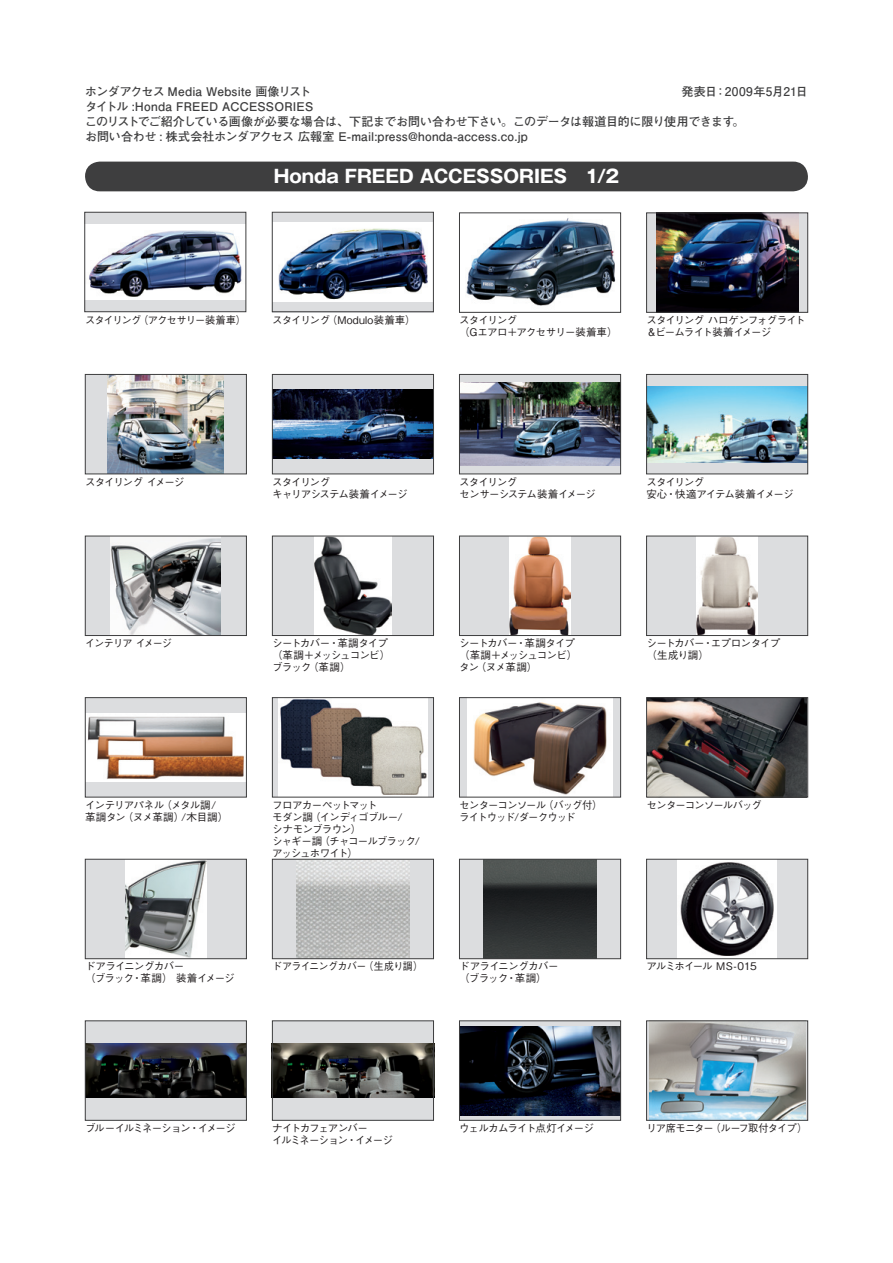
<style>
.page{position:relative;width:893px;height:1263px;background:#fff}
.page>*{position:absolute;margin:0;border:0;box-sizing:border-box;transform-origin:0 0}
.t1{font:700 18px "Gothic MB101 Pro";letter-spacing:-.005em;color:#fff}
.t2{font:700 12px "Futo Go B101 Pro";color:#3e3e3f}
.t3{font:700 12px "Futo Go B101 Pro";letter-spacing:-.03em;color:#3e3e3f}
.t4{font:700 12px "Futo Go B101 Pro";letter-spacing:.03em;color:#3e3e3f}
.t5{font:500 10.5px "Gothic BBB Pro";letter-spacing:-.08em;color:#231f20}
.t6{font:500 10.5px "Gothic BBB Pro";letter-spacing:-.05em;color:#231f20}
.t7{font:500 10.5px "Gothic BBB Pro";letter-spacing:-.1em;color:#231f20}
.t8{font:500 10.5px "Gothic BBB Pro";letter-spacing:-.11em;color:#231f20}
.t9{font:500 10.5px "Gothic BBB Pro";letter-spacing:.005em;color:#231f20}
.t10{font:500 10.5px "Gothic BBB Pro";letter-spacing:-.035em;color:#231f20}
.t11{font:500 10.5px "Gothic BBB Pro";letter-spacing:-.05em;color:#231f20;scale:.95 1}
.t12{font:500 10.5px "Gothic BBB Pro";letter-spacing:-.055em;color:#231f20}
.t13{font:500 10.5px "Gothic BBB Pro";letter-spacing:-.025em;color:#231f20}
.t14{font:500 10.5px "Gothic BBB Pro";letter-spacing:-.08em;color:#231f20;scale:.96 1}
</style>
<div class="page">
<div style="left:646px;top:213px;width:162px;height:100px;background:#dcdddf"></div>
<div style="left:85px;top:374px;width:162px;height:100px;background:#dcdddf"></div>
<div style="left:272px;top:374px;width:162px;height:100px;background:#dcdddf"></div>
<div style="left:646px;top:374px;width:162px;height:100px;background:#dcdddf"></div>
<div style="left:85px;top:536px;width:162px;height:100px;background:#dcdddf"></div>
<div style="left:85px;top:697px;width:162px;height:100px;background:#dcdddf"></div>
<div style="left:646px;top:859px;width:162px;height:100px;background:#dcdddf"></div>
<div style="left:85px;top:1020px;width:162px;height:100px;background:#dcdddf"></div>
<div style="left:272px;top:1020px;width:162px;height:100px;background:#dcdddf"></div>
<div style="left:273px;top:213px;width:161px;height:100px;background:#dcdddf"></div>
<div style="left:459px;top:374px;width:162px;height:100px;background:#dcdddf"></div>
<div style="left:272px;top:536px;width:162px;height:100px;background:#dcdddf"></div>
<div style="left:459px;top:536px;width:162px;height:100px;background:#dcdddf"></div>
<div style="left:646px;top:536px;width:162px;height:100px;background:#dcdddf"></div>
<div style="left:272px;top:697px;width:162px;height:100px;background:#dcdddf"></div>
<div style="left:459px;top:697px;width:162px;height:100px;background:#dcdddf"></div>
<div style="left:85px;top:859px;width:162px;height:100px;background:#dcdddf"></div>
<div style="left:272px;top:859px;width:162px;height:100px;background:#dcdddf"></div>
<div style="left:459px;top:859px;width:162px;height:100px;background:#dcdddf"></div>
<div style="left:459px;top:1020px;width:162px;height:100px;background:#dcdddf"></div>
<div style="left:85px;top:212px;width:161px;height:100px;background:#dcdddf"></div>
<img style="left:87px;top:224px;width:157px;height:76px">
<img style="left:466px;top:218px;width:150px;height:88px">
<img style="left:108px;top:376px;width:116px;height:96px">
<img style="left:274px;top:390px;width:158px;height:68px">
<img style="left:648px;top:386px;width:158px;height:76px">
<img style="left:111px;top:538px;width:110px;height:96px">
<img style="left:87px;top:713px;width:158px;height:68px">
<img style="left:678px;top:861px;width:98px;height:96px">
<img style="left:87px;top:1044px;width:158px;height:53px">
<img style="left:274px;top:1043px;width:158px;height:54px">
<img style="left:274px;top:222px;width:158px;height:80px">
<img style="left:461px;top:383px;width:158px;height:83px">
<img style="left:315px;top:538px;width:76px;height:96px">
<img style="left:510px;top:538px;width:60px;height:96px">
<img style="left:697px;top:538px;width:61px;height:96px">
<img style="left:278px;top:699px;width:150px;height:96px">
<img style="left:467px;top:699px;width:146px;height:96px">
<img style="left:648px;top:699px;width:158px;height:96px">
<img style="left:125px;top:861px;width:82px;height:96px">
<img style="left:296px;top:861px;width:114px;height:96px">
<img style="left:484px;top:861px;width:112px;height:96px">
<img style="left:461px;top:1026px;width:158px;height:89px">
<img style="left:656px;top:215px;width:142px;height:96px">
<img style="left:649px;top:1022px;width:156px;height:96px">
<div style="left:85px;top:212px;width:161px;height:100px;border:1px solid #3e3e3f"></div>
<div style="left:459px;top:213px;width:162px;height:100px;border:1px solid #3e3e3f"></div>
<div style="left:646px;top:213px;width:162px;height:100px;border:1px solid #3e3e3f"></div>
<div style="left:85px;top:374px;width:162px;height:100px;border:1px solid #3e3e3f"></div>
<div style="left:272px;top:374px;width:162px;height:100px;border:1px solid #3e3e3f"></div>
<div style="left:646px;top:374px;width:162px;height:100px;border:1px solid #3e3e3f"></div>
<div style="left:85px;top:536px;width:162px;height:100px;border:1px solid #3e3e3f"></div>
<div style="left:85px;top:697px;width:162px;height:100px;border:1px solid #3e3e3f"></div>
<div style="left:646px;top:859px;width:162px;height:100px;border:1px solid #3e3e3f"></div>
<div style="left:85px;top:1020px;width:162px;height:100px;border:1px solid #3e3e3f"></div>
<div style="left:272px;top:1020px;width:162px;height:100px;border:1px solid #3e3e3f"></div>
<div style="left:272px;top:212px;width:162px;height:100px;border:1px solid #3e3e3f"></div>
<div style="left:459px;top:374px;width:162px;height:100px;border:1px solid #3e3e3f"></div>
<div style="left:272px;top:536px;width:162px;height:100px;border:1px solid #3e3e3f"></div>
<div style="left:459px;top:536px;width:162px;height:100px;border:1px solid #3e3e3f"></div>
<div style="left:646px;top:536px;width:162px;height:100px;border:1px solid #3e3e3f"></div>
<div style="left:272px;top:697px;width:162px;height:100px;border:1px solid #3e3e3f"></div>
<div style="left:459px;top:697px;width:162px;height:100px;border:1px solid #3e3e3f"></div>
<div style="left:646px;top:697px;width:162px;height:100px;border:1px solid #3e3e3f"></div>
<div style="left:85px;top:859px;width:162px;height:100px;border:1px solid #3e3e3f"></div>
<div style="left:272px;top:859px;width:162px;height:100px;border:1px solid #3e3e3f"></div>
<div style="left:459px;top:859px;width:162px;height:100px;border:1px solid #3e3e3f"></div>
<div style="left:459px;top:1020px;width:162px;height:100px;border:1px solid #3e3e3f"></div>
<div style="left:646px;top:1020px;width:162px;height:100px;border:1px solid #3e3e3f"></div>
<div style="left:85px;top:162px;width:723px;height:29px;background:#3e3e3f;border-radius:15px"></div>
<p class="t2" style="left:85px;top:81px;width:228px">ホンダアクセス Media Website 画像リスト</p>
<p class="t2" style="left:85px;top:96px;width:230px">タイトル :Honda FREED ACCESSORIES</p>
<p class="t3" style="left:85px;top:111px;width:661px">このリストでご紹介している画像が必要な場合は、下記までお問い合わせ下さい。このデータは報道目的に限り使用できます。</p>
<p class="t2" style="left:85px;top:126px;width:444px">お問い合わせ : 株式会社ホンダアクセス 広報室 E-mail:press@honda-access.co.jp</p>
<p class="t1" style="left:274px;top:161px;width:347px">Honda FREED ACCESSORIES　1/2</p>
<p class="t4" style="left:681px;top:81px;width:128px">発表日：2009年5月21日</p>
<p class="t5" style="left:85px;top:312px;width:163px">スタイリング（アクセサリー装着車）</p>
<p class="t9" style="left:272px;top:312px;width:145px">スタイリング（Modulo装着車）</p>
<p class="t5" style="left:459px;top:312px;width:60px">スタイリング</p>
<p class="t10" style="left:459px;top:324px;width:160px">（Gエアロ＋アクセサリー装着車）</p>
<p class="t5" style="left:646px;top:312px;width:161px">スタイリング ハロゲンフォグライト</p>
<p class="t5" style="left:646px;top:324px;width:126px">＆ビームライト装着イメージ</p>
<p class="t8" style="left:85px;top:473px;width:101px">スタイリング イメージ</p>
<p class="t5" style="left:272px;top:473px;width:60px">スタイリング</p>
<p class="t5" style="left:272px;top:485px;width:137px">キャリアシステム装着イメージ</p>
<p class="t5" style="left:459px;top:473px;width:60px">スタイリング</p>
<p class="t5" style="left:459px;top:485px;width:138px">センサーシステム装着イメージ</p>
<p class="t5" style="left:646px;top:473px;width:60px">スタイリング</p>
<p class="t12" style="left:646px;top:485px;width:149px">安心・快適アイテム装着イメージ</p>
<p class="t14" style="left:85px;top:635px;width:92px">インテリア イメージ</p>
<p class="t6" style="left:272px;top:635px;width:117px">シートカバー・革調タイプ</p>
<p class="t5" style="left:272px;top:647px;width:120px">（革調＋メッシュコンビ）</p>
<p class="t5" style="left:272px;top:659px;width:80px">ブラック（革調）</p>
<p class="t6" style="left:459px;top:635px;width:117px">シートカバー・革調タイプ</p>
<p class="t5" style="left:459px;top:647px;width:120px">（革調＋メッシュコンビ）</p>
<p class="t5" style="left:459px;top:659px;width:80px">タン（ヌメ革調）</p>
<p class="t5" style="left:646px;top:635px;width:135px">シートカバー・エプロンタイプ</p>
<p class="t5" style="left:646px;top:647px;width:64px">（生成り調）</p>
<p class="t5" style="left:85px;top:796px;width:133px">インテリアパネル（メタル調/</p>
<p class="t13" style="left:85px;top:808px;width:145px">革調タン（ヌメ革調）/木目調）</p>
<p class="t5" style="left:272px;top:796px;width:107px">フロアカーペットマット</p>
<p class="t6" style="left:272px;top:808px;width:132px">モダン調（インディゴブルー/</p>
<p class="t5" style="left:272px;top:820px;width:91px">シナモンブラウン）</p>
<p class="t5" style="left:272px;top:832px;width:149px">シャギー調（チャコールブラック/</p>
<p class="t5" style="left:272px;top:844px;width:87px">アッシュホワイト）</p>
<p class="t5" style="left:459px;top:796px;width:145px">センターコンソール（バッグ付）</p>
<p class="t7" style="left:459px;top:808px;width:118px">ライトウッド/ダークウッド</p>
<p class="t5" style="left:646px;top:796px;width:117px">センターコンソールバッグ</p>
<p class="t6" style="left:85px;top:958px;width:101px">ドアライニングカバー</p>
<p class="t5" style="left:85px;top:970px;width:151px">（ブラック・革調） 装着イメージ</p>
<p class="t11" style="left:272px;top:958px;width:160px">ドアライニングカバー（生成り調）</p>
<p class="t6" style="left:459px;top:958px;width:101px">ドアライニングカバー</p>
<p class="t5" style="left:459px;top:970px;width:89px">（ブラック・革調）</p>
<p class="t5" style="left:646px;top:958px;width:112px">アルミホイール MS-015</p>
<p class="t7" style="left:85px;top:1119px;width:152px">ブルーイルミネーション・イメージ</p>
<p class="t5" style="left:272px;top:1119px;width:97px">ナイトカフェアンバー</p>
<p class="t8" style="left:272px;top:1131px;width:122px">イルミネーション・イメージ</p>
<p class="t5" style="left:459px;top:1119px;width:136px">ウェルカムライト点灯イメージ</p>
<p class="t5" style="left:646px;top:1119px;width:163px">リア席モニター（ルーフ取付タイプ）</p>
</div>
